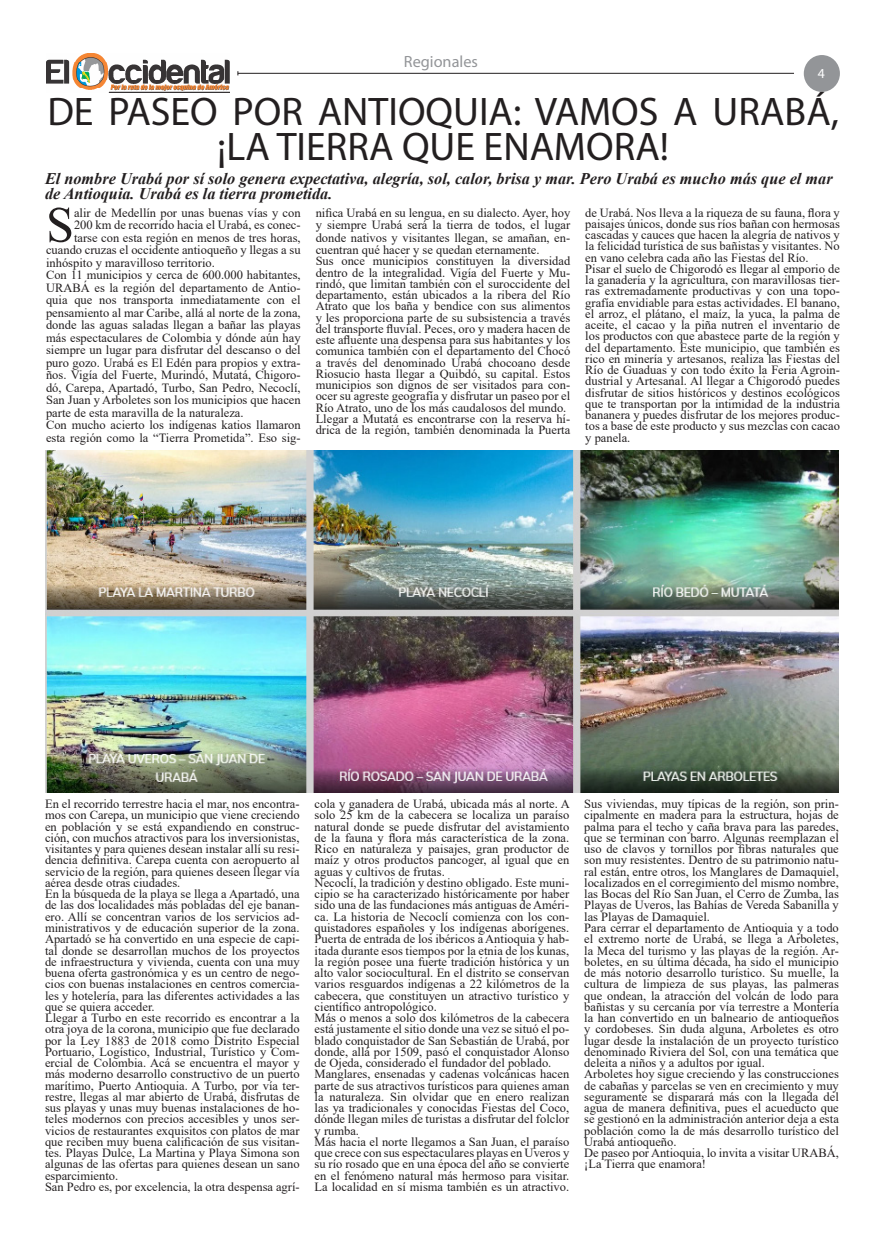
<style>
.page{position:relative;width:886px;height:1241px;background:#fff}
.page>*{position:absolute;margin:0;border:0;box-sizing:border-box;transform-origin:0 0}
.t1{font:50.25px "Times New Roman";color:#231f20}
.t2{font:40px/35px "Myriad Pro";color:#231f20;text-align:center}
.t3{font:italic 700 16.25px/15px "Times New Roman";color:#231f20}
.t4{font:16.25px "Myriad Pro";color:#939598}
.t5{font:13.75px "Myriad Pro";color:#fff}
.t6{font:12.5px/11.2px "Times New Roman";color:#231f20}
</style>
<div class="page">
<img style="left:46px;top:54px;width:184px;height:38px">
<hr style="left:238px;top:73px;width:556px;height:1px;background:#231f20">
<div style="left:804px;top:55px;width:36px;height:37px;background:#939598;border-radius:50%"></div>
<img style="left:45px;top:450px;width:794px;height:342px">
<h3 class="t4" style="left:404px;top:51px;width:75px">Regionales</h3>
<p class="t5" style="left:818px;top:65px;width:9px">4</p>
<h2 class="t2" style="left:47px;top:94px;width:793px">DE PASEO POR ANTIOQUIA: VAMOS A URABÁ, ¡LA TIERRA QUE ENAMORA!</h2>
<h1 class="t1" style="left:46px;top:189px;width:29px">S</h1>
<p class="t6" style="left:74px;top:206px;width:228px">alir de Medellín por unas buenas vías y con</p>
<p class="t5" style="left:820px;top:66px;width:9px">9</p>
<h3 class="t3" style="left:45px;top:171px;width:789px">El nombre Urabá por sí solo genera expectativa, alegría, sol, calor, brisa y mar. Pero Urabá es mucho más que el mar de Antioquia. Urabá es la tierra prometida.</h3>
<p class="t6" style="left:316px;top:206px;width:256px;line-height:12.5px;text-align:justify">nifica Urabá en su lengua, en su dialecto. Ayer, hoy y siempre Urabá será la tierra de todos, el lugar donde nativos y visitantes llegan, se amañan, en&shy;cuentran qué hacer y se quedan eternamente.</p>
<p class="t6" style="left:316px;top:255px;width:256px">Sus once municipios constituyen la diversidad dentro de la integralidad. Vigía del Fuerte y Mu&shy;rindó, que limitan también con el suroccidente del departamento, están ubicados a la ribera del Río Atrato que los baña y bendice con sus alimentos y les proporciona parte de su subsistencia a través del transporte fluvial. Peces, oro y madera hacen de este afluente una despensa para sus habitantes y los comunica también con el departamento del Chocó a través del denominado Urabá chocoano desde Riosucio hasta llegar a Quibdó, su capital. Estos municipios son dignos de ser visitados para con&shy;ocer su agreste geografía y disfrutar un paseo por el Río Atrato, uno de los más caudalosos del mundo.<br>Llegar a Mutatá es encontrarse con la reserva hí&shy;drica de la región, también denominada la Puerta</p>
<p class="t6" style="left:585px;top:206px;width:256px">de Urabá. Nos lleva a la riqueza de su fauna, flora y paisajes únicos, donde sus ríos bañan con hermosas cascadas y cauces que hacen la alegría de nativos y la felicidad turística de sus bañistas y visitantes. No en vano celebra cada año las Fiestas del Río.<br>Pisar el suelo de Chigorodó es llegar al emporio de la ganadería y la agricultura, con maravillosas tier&shy;ras extremadamente productivas y con una topo&shy;grafía envidiable para estas actividades. El banano, el arroz, el plátano, el maíz, la yuca, la palma de aceite, el cacao y la piña nutren el inventario de los productos con que abastece parte de la región y del departamento. Este municipio, que también es rico en minería y artesanos, realiza las Fiestas del Río de Guaduas y con todo éxito la Feria Agroin&shy;dustrial y Artesanal. Al llegar a Chigorodó puedes disfrutar de sitios históricos y destinos ecológicos que te transportan por la intimidad de la industria bananera y puedes disfrutar de los mejores produc&shy;tos a base de este producto y sus mezclas con cacao y panela.</p>
<p class="t6" style="left:74px;top:219px;width:228px">200 km de recorrido hacia el Urabá, es conec-</p>
<p class="t6" style="left:74px;top:231px;width:228px">tarse con esta región en menos de tres horas,</p>
<p class="t6" style="left:46px;top:244px;width:256px">cuando cruzas el occidente antioqueño y llegas a su</p>
<p class="t6" style="left:46px;top:256px;width:170px">inhóspito y maravilloso territorio.</p>
<p class="t6" style="left:46px;top:269px;width:256px">Con 11 municipios y cerca de 600.000 habitantes,</p>
<p class="t6" style="left:46px;top:281px;width:256px">URABÁ es la región del departamento de Antio-</p>
<p class="t6" style="left:46px;top:294px;width:256px">quia que nos transporta inmediatamente con el</p>
<p class="t6" style="left:46px;top:306px;width:256px">pensamiento al mar Caribe, allá al norte de la zona,</p>
<p class="t6" style="left:46px;top:319px;width:256px">donde las aguas saladas llegan a bañar las playas</p>
<p class="t6" style="left:46px;top:331px;width:256px">más espectaculares de Colombia y dónde aún hay</p>
<p class="t6" style="left:46px;top:344px;width:256px">siempre un lugar para disfrutar del descanso o del</p>
<p class="t6" style="left:46px;top:356px;width:256px">puro gozo. Urabá es El Edén para propios y extra-</p>
<p class="t6" style="left:46px;top:369px;width:256px">ños. Vigía del Fuerte, Murindó, Mutatá, Chigoro-</p>
<p class="t6" style="left:46px;top:381px;width:256px">dó, Carepa, Apartadó, Turbo, San Pedro, Necoclí,</p>
<p class="t6" style="left:46px;top:394px;width:256px">San Juan y Arboletes son los municipios que hacen</p>
<p class="t6" style="left:46px;top:406px;width:199px">parte de esta maravilla de la naturaleza.</p>
<p class="t6" style="left:46px;top:419px;width:256px">Con mucho acierto los indígenas katios llamaron</p>
<p class="t6" style="left:46px;top:431px;width:256px">esta región como la “Tierra Prometida”. Eso sig-</p>
<p class="t6" style="left:45px;top:797px;width:256px">En el recorrido terrestre hacia el mar, nos encontra&shy;mos con Carepa, un municipio que viene creciendo en población y se está expandiendo en construc&shy;ción, con muchos atractivos para los inversionistas, visitantes y para quienes desean instalar allí su resi&shy;dencia definitiva. Carepa cuenta con aeropuerto al servicio de la región, para quienes deseen llegar vía aérea desde otras ciudades.<br>En la búsqueda de la playa se llega a Apartadó, una de las dos localidades más pobladas del eje banan&shy;ero. Allí se concentran varios de los servicios ad&shy;ministrativos y de educación superior de la zona.<br>Apartadó se ha convertido en una especie de capi&shy;tal donde se desarrollan muchos de los proyectos de infraestructura y vivienda, cuenta con una muy buena oferta gastronómica y es un centro de nego&shy;cios con buenas instalaciones en centros comercia&shy;les y hotelería, para las diferentes actividades a las que se quiera acceder.<br>Llegar a Turbo en este recorrido es encontrar a la otra joya de la corona, municipio que fue declarado por la Ley 1883 de 2018 como Distrito Especial Portuario, Logístico, Industrial, Turístico y Com&shy;ercial de Colombia. Acá se encuentra el mayor y más moderno desarrollo constructivo de un puerto marítimo, Puerto Antioquia. A Turbo, por vía ter&shy;restre, llegas al mar abierto de Urabá, disfrutas de sus playas y unas muy buenas instalaciones de ho&shy;teles modernos con precios accesibles y unos ser&shy;vicios de restaurantes exquisitos con platos de mar que reciben muy buena calificación de sus visitan&shy;tes. Playas Dulce, La Martina y Playa Simona son algunas de las ofertas para quienes desean un sano esparcimiento.<br>San Pedro es, por excelencia, la otra despensa agrí-</p>
<p class="t6" style="left:315px;top:797px;width:257px">cola y ganadera de Urabá, ubicada más al norte. A solo 25 km de la cabecera se localiza un paraíso natural donde se puede disfrutar del avistamiento de la fauna y flora más característica de la zona.<br>Rico en naturaleza y paisajes, gran productor de maíz y otros productos pancoger, al igual que en aguas y cultivos de frutas.<br>Necoclí, la tradición y destino obligado. Este muni&shy;cipio se ha caracterizado históricamente por haber sido una de las fundaciones más antiguas de Améri&shy;ca. La historia de Necoclí comienza con los con&shy;quistadores españoles y los indígenas aborígenes.<br>Puerta de entrada de los ibéricos a Antioquia y hab&shy;itada durante esos tiempos por la etnia de los kunas, la región posee una fuerte tradición histórica y un alto valor sociocultural. En el distrito se conservan varios resguardos indígenas a 22 kilómetros de la cabecera, que constituyen un atractivo turístico y científico antropológico.<br>Más o menos a solo dos kilómetros de la cabecera está justamente el sitio donde una vez se situó el po&shy;blado conquistador de San Sebastián de Urabá, por donde, allá por 1509, pasó el conquistador Alonso de Ojeda, considerado el fundador del poblado.<br>Manglares, ensenadas y cadenas volcánicas hacen parte de sus atractivos turísticos para quienes aman la naturaleza. Sin olvidar que en enero realizan las ya tradicionales y conocidas Fiestas del Coco, dónde llegan miles de turistas a disfrutar del folclor y rumba.<br>Más hacia el norte llegamos a San Juan, el paraíso que crece con sus espectaculares playas en Uveros y su río rosado que en una época del año se convierte en el fenómeno natural más hermoso para visitar.<br>La localidad en sí misma también es un atractivo.</p>
<p class="t6" style="left:584px;top:797px;width:256px">Sus viviendas, muy típicas de la región, son prin&shy;cipalmente en madera para la estructura, hojas de palma para el techo y caña brava para las paredes, que se terminan con barro. Algunas reemplazan el uso de clavos y tornillos por fibras naturales que son muy resistentes. Dentro de su patrimonio natu&shy;ral están, entre otros, los Manglares de Damaquiel, localizados en el corregimiento del mismo nombre, las Bocas del Río San Juan, el Cerro de Zumba, las Playas de Uveros, las Bahías de Vereda Sabanilla y las Playas de Damaquiel.<br>Para cerrar el departamento de Antioquia y a todo el extremo norte de Urabá, se llega a Arboletes, la Meca del turismo y las playas de la región. Ar&shy;boletes, en su última década, ha sido el municipio de más notorio desarrollo turístico. Su muelle, la cultura de limpieza de sus playas, las palmeras que ondean, la atracción del volcán de lodo para bañistas y su cercanía por vía terrestre a Montería la han convertido en un balneario de antioqueños y cordobeses. Sin duda alguna, Arboletes es otro lugar desde la instalación de un proyecto turístico denominado Riviera del Sol, con una temática que deleita a niños y a adultos por igual.<br>Arboletes hoy sigue creciendo y las construcciones de cabañas y parcelas se ven en crecimiento y muy seguramente se disparará más con la llegada del agua de manera definitiva, pues el acueducto que se gestionó en la administración anterior deja a esta población como la de más desarrollo turístico del Urabá antioqueño.<br>De paseo por Antioquia, lo invita a visitar URABÁ, ¡La Tierra que enamora!</p>
</div>
